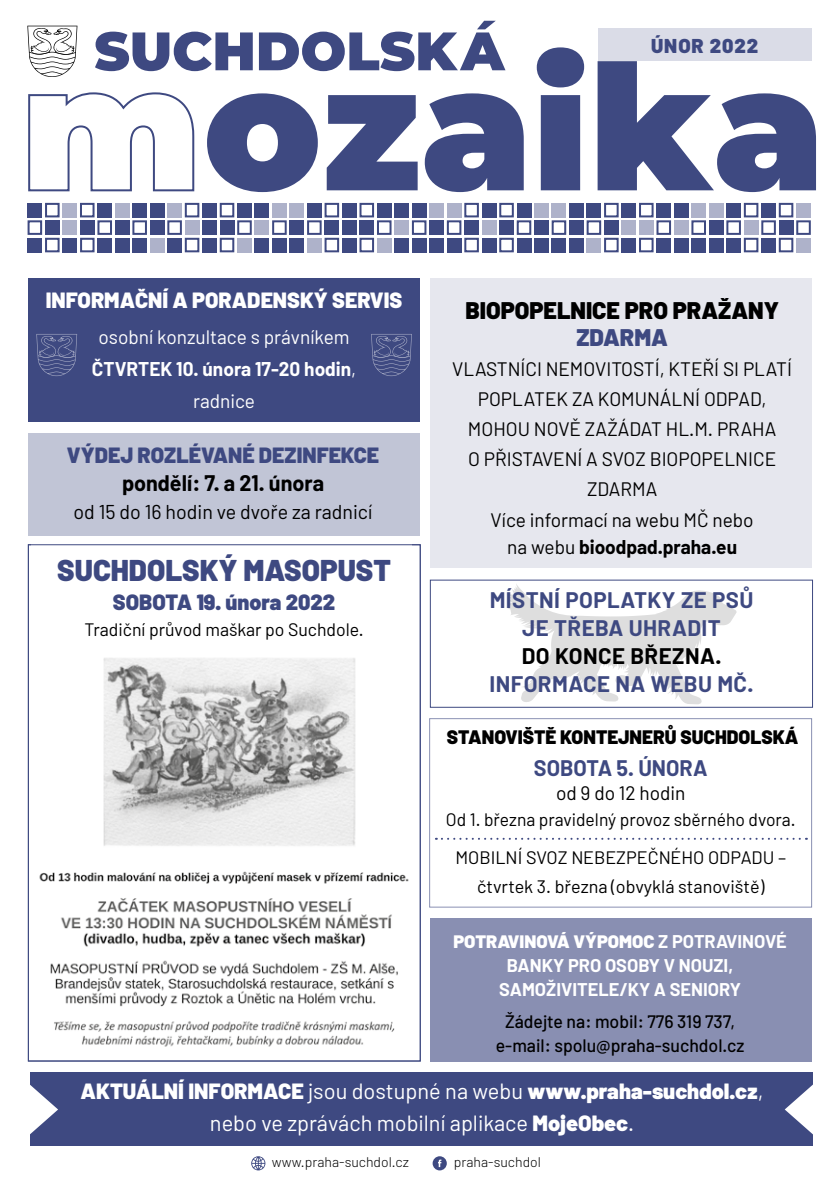
<style>
.page{position:relative;width:840px;height:1191px;background:#fff}
.page>*{position:absolute;margin:0;border:0;box-sizing:border-box;transform-origin:0 0}
.t1{font:900 174px "Montserrat";color:#3e4981}
.t2{font:900 54px "Montserrat";color:#3e4981}
.t3{font:900 30px "Barlow";color:#3e4981}
.t4{font:900 24px "Barlow";color:#000}
.t5{font:900 24px "Barlow";color:#3e4981}
.t6{font:22px/32px "Barlow";color:#fff;text-align:center}
.t7{font:700 22px/28px "Barlow";letter-spacing:.02em;color:#3e4981;text-align:center}
.t8{font:900 22px "Barlow";color:#3e4981}
.t9{font:900 22px "Barlow";color:#fff}
.t10{font:700 22px "Barlow";color:#000}
.t11{font:700 22px "Barlow";letter-spacing:.02em;color:#000}
.t12{font:700 22px "Barlow";color:#3e4981}
.t13{font:20px "Barlow";color:#000}
.t14{font:900 20px "Barlow";letter-spacing:.05em;color:#3e4981}
.t15{font:19.4px/30.2px "Barlow";color:#000;text-align:center}
.t16{font:19.4px/32px "Barlow";color:#fff;text-align:center}
.t17{font:900 19.4px "Barlow";color:#000}
.t18{font:700 19.4px "Barlow";color:#000}
.t19{font:18px/38px "Barlow";color:#000;text-align:center}
.t20{font:700 18px/24px "Barlow";color:#fff;text-align:center}
.t21{font:500 18px/24px "Barlow";color:#000;text-align:center}
.t22{font:300 14px "Barlow";color:#000}
.s1{font-weight:700}
.s2{font-weight:400}
.s3{font-weight:900}
</style>
<div class="page">
<div style="left:597px;top:28px;width:214px;height:33px;background:#dadce7"></div>
<div style="left:150px;top:203px;width:14px;height:14px;background:#3e4981"></div>
<div style="left:411px;top:203px;width:15px;height:14px;background:#3e4981"></div>
<div style="left:673px;top:203px;width:15px;height:14px;background:#3e4981"></div>
<div style="left:185px;top:203px;width:14px;height:14px;border:2px solid #3e4981"></div>
<div style="left:446px;top:203px;width:15px;height:14px;background:#aeb2ca"></div>
<div style="left:708px;top:203px;width:15px;height:14px;background:#aeb2ca"></div>
<div style="left:778px;top:203px;width:14px;height:14px;border:2px solid #3e4981"></div>
<div style="left:673px;top:220px;width:15px;height:15px;background:#aeb2ca"></div>
<div style="left:673px;top:238px;width:15px;height:14px;background:#3e4981"></div>
<div style="left:708px;top:238px;width:15px;height:14px;background:#3e4981"></div>
<div style="left:778px;top:238px;width:14px;height:14px;border:2px solid #3e4981"></div>
<div style="left:132px;top:203px;width:15px;height:14px;background:#3e4981"></div>
<div style="left:394px;top:203px;width:15px;height:14px;background:#3e4981"></div>
<div style="left:656px;top:203px;width:14px;height:14px;background:#3e4981"></div>
<div style="left:167px;top:203px;width:15px;height:14px;background:#aeb2ca"></div>
<div style="left:429px;top:203px;width:14px;height:14px;background:#aeb2ca"></div>
<div style="left:691px;top:203px;width:14px;height:14px;background:#aeb2ca"></div>
<div style="left:760px;top:203px;width:15px;height:14px;background:#3e4981"></div>
<div style="left:691px;top:238px;width:14px;height:14px;background:#3e4981"></div>
<div style="left:760px;top:238px;width:15px;height:14px;background:#3e4981"></div>
<div style="left:115px;top:203px;width:14px;height:14px;background:#aeb2ca"></div>
<div style="left:377px;top:203px;width:14px;height:14px;background:#3e4981"></div>
<div style="left:638px;top:203px;width:15px;height:14px;border:2px solid #3e4981"></div>
<div style="left:97px;top:203px;width:15px;height:14px;background:#3e4981"></div>
<div style="left:359px;top:203px;width:15px;height:14px;border:2px solid #3e4981"></div>
<div style="left:621px;top:203px;width:14px;height:14px;background:#3e4981"></div>
<div style="left:80px;top:203px;width:14px;height:14px;border:2px solid #3e4981"></div>
<div style="left:342px;top:203px;width:14px;height:14px;background:#3e4981"></div>
<div style="left:603px;top:203px;width:15px;height:14px;border:2px solid #3e4981"></div>
<div style="left:62px;top:203px;width:15px;height:14px;background:#aeb2ca"></div>
<div style="left:324px;top:203px;width:15px;height:14px;border:2px solid #3e4981"></div>
<div style="left:586px;top:203px;width:15px;height:14px;background:#3e4981"></div>
<div style="left:307px;top:203px;width:14px;height:14px;background:#3e4981"></div>
<div style="left:569px;top:203px;width:14px;height:14px;background:#3e4981"></div>
<div style="left:45px;top:203px;width:15px;height:14px;border:2px solid #3e4981"></div>
<div style="left:254px;top:203px;width:15px;height:14px;background:#3e4981"></div>
<div style="left:516px;top:203px;width:15px;height:14px;background:#3e4981"></div>
<div style="left:289px;top:203px;width:15px;height:14px;background:#aeb2ca"></div>
<div style="left:551px;top:203px;width:15px;height:14px;background:#aeb2ca"></div>
<div style="left:237px;top:203px;width:14px;height:14px;background:#3e4981"></div>
<div style="left:499px;top:203px;width:14px;height:14px;border:2px solid #3e4981"></div>
<div style="left:28px;top:203px;width:14px;height:14px;background:#3e4981"></div>
<div style="left:272px;top:203px;width:14px;height:14px;background:#aeb2ca"></div>
<div style="left:534px;top:203px;width:14px;height:14px;background:#aeb2ca"></div>
<svg style="left:27px;top:220px;width:644px;height:33px"></svg>
<div style="left:534px;top:220px;width:14px;height:15px;background:#3e4981"></div>
<div style="left:237px;top:238px;width:14px;height:14px;background:#aeb2ca"></div>
<div style="left:499px;top:238px;width:14px;height:14px;border:2px solid #3e4981"></div>
<div style="left:28px;top:238px;width:14px;height:14px;background:#3e4981"></div>
<div style="left:272px;top:238px;width:14px;height:14px;background:#3e4981"></div>
<div style="left:534px;top:238px;width:14px;height:14px;background:#3e4981"></div>
<div style="left:220px;top:203px;width:14px;height:14px;border:2px solid #3e4981"></div>
<div style="left:481px;top:203px;width:15px;height:14px;background:#3e4981"></div>
<div style="left:743px;top:203px;width:15px;height:14px;border:2px solid #3e4981"></div>
<div style="left:220px;top:220px;width:14px;height:15px;background:#3e4981"></div>
<div style="left:481px;top:220px;width:15px;height:15px;background:#aeb2ca"></div>
<div style="left:220px;top:238px;width:14px;height:14px;border:2px solid #3e4981"></div>
<div style="left:481px;top:238px;width:15px;height:14px;background:#3e4981"></div>
<div style="left:743px;top:238px;width:15px;height:14px;border:2px solid #3e4981"></div>
<div style="left:202px;top:203px;width:15px;height:14px;background:#3e4981"></div>
<div style="left:464px;top:203px;width:14px;height:14px;border:2px solid #3e4981"></div>
<div style="left:726px;top:203px;width:14px;height:14px;background:#3e4981"></div>
<div style="left:795px;top:203px;width:15px;height:14px;background:#aeb2ca"></div>
<div style="left:202px;top:220px;width:15px;height:15px;background:#3e4981"></div>
<div style="left:464px;top:220px;width:14px;height:15px;background:#3e4981"></div>
<svg style="left:691px;top:220px;width:120px;height:15px"></svg>
<div style="left:202px;top:238px;width:15px;height:14px;background:#3e4981"></div>
<div style="left:464px;top:238px;width:14px;height:14px;border:2px solid #3e4981"></div>
<div style="left:726px;top:238px;width:14px;height:14px;background:#3e4981"></div>
<div style="left:795px;top:238px;width:15px;height:14px;background:#aeb2ca"></div>
<svg style="left:28px;top:92px;width:167px;height:100px"></svg>
<svg style="left:28px;top:26px;width:49px;height:51px"></svg>
<div style="left:28px;top:278px;width:392px;height:143px;background:#3e4981"></div>
<svg style="left:251px;top:1156px;width:14px;height:14px"></svg>
<div style="left:432px;top:1156px;width:14px;height:14px;background:#3e4981;border-radius:50%"></div>
<svg style="left:438px;top:1159px;width:3px;height:8px"></svg>
<div style="left:28px;top:433px;width:392px;height:102px;background:#c1c5d6"></div>
<div style="left:429px;top:278px;width:381px;height:289px;background:#e6e7ee"></div>
<svg style="left:36px;top:334px;width:41px;height:42px"></svg>
<svg style="left:371px;top:334px;width:40px;height:42px"></svg>
<div style="left:30px;top:1071px;width:782px;height:74px;background:#3e4981"></div>
<svg style="left:30px;top:1085px;width:28px;height:50px"></svg>
<svg style="left:784px;top:1083px;width:29px;height:52px"></svg>
<div style="left:429px;top:918px;width:382px;height:143px;background:#898fb2"></div>
<svg style="left:507px;top:584px;width:229px;height:120px"></svg>
<div style="left:429px;top:579px;width:383px;height:129px;border:1px solid #3e4981"></div>
<svg style="left:435px;top:837px;width:371px;height:2px"></svg>
<img style="left:39px;top:658px;width:370px;height:389px">
<h2 class="t2" style="left:94px;top:11px;width:411px">SUCHDOLSKÁ</h2>
<p class="t14" style="left:650px;top:33px;width:109px">ÚNOR 2022</p>
<h1 class="t1" style="left:203px;top:-2px;width:622px">ozaika</h1>
<p class="t9" style="left:46px;top:286px;width:358px">INFORMAČNÍ A PORADENSKÝ SERVIS</p>
<p class="t16" style="left:92px;top:321px;width:266px">osobní konzultace s právníkem<br><span class="s1">ČTVRTEK 10. února 17-20 hodin</span>, radnice</p>
<p class="t8" style="left:67px;top:441px;width:314px">VÝDEJ ROZLÉVANÉ DEZINFEKCE</p>
<p class="t10" style="left:122px;top:469px;width:203px">pondělí: 7. a 21. února</p>
<p class="t13" style="left:73px;top:499px;width:300px">od 15 do 16 hodin ve dvoře za radnicí</p>
<h3 class="t3" style="left:57px;top:551px;width:335px">SUCHDOLSKÝ MASOPUST</h3>
<p class="t8" style="left:113px;top:588px;width:224px">SOBOTA 19. února 2022</p>
<p class="t19" style="left:84px;top:610px;width:281px">Tradiční průvod maškar po Suchdole.</p>
<p class="t4" style="left:465px;top:295px;width:315px">BIOPOPELNICE PRO PRAŽANY</p>
<p class="t5" style="left:576px;top:322px;width:93px">ZDARMA</p>
<p class="t15" style="left:452px;top:353px;width:341px">VLASTNÍCI NEMOVITOSTÍ, KTEŘÍ SI PLATÍ<br>POPLATEK ZA KOMUNÁLNÍ ODPAD,<br>MOHOU NOVĚ ZAŽÁDAT HL.M. PRAHA<br>O PŘISTAVENÍ A SVOZ BIOPOPELNICE<br>ZDARMA<br>Více informací na webu MČ nebo</p>
<p class="t18" style="left:507px;top:535px;width:231px"><span class="s2">na webu</span> bioodpad.praha.eu</p>
<p class="t7" style="left:489px;top:585px;width:265px">MÍSTNÍ POPLATKY ZE PSŮ<br>JE TŘEBA UHRADIT</p>
<p class="t11" style="left:521px;top:642px;width:201px">DO KONCE BŘEZNA.</p>
<p class="t7" style="left:489px;top:669px;width:265px">INFORMACE NA WEBU MČ.</p>
<p class="t17" style="left:446px;top:725px;width:353px">STANOVIŠTĚ KONTEJNERŮ SUCHDOLSKÁ</p>
<p class="t12" style="left:533px;top:755px;width:175px">SOBOTA 5. ÚNORA</p>
<p class="t15" style="left:555px;top:778px;width:131px">od 9 do 12 hodin</p>
<p class="t19" style="left:445px;top:800px;width:351px">Od 1. března pravidelný provoz sběrného dvora.<br>MOBILNÍ SVOZ NEBEZPEČNÉHO ODPADU –</p>
<p class="t19" style="left:477px;top:866px;width:289px">čtvrtek 3. března (obvyklá stanoviště)</p>
<p class="t20" style="left:453px;top:929px;width:335px"><span class="s3">POTRAVINOVÁ VÝPOMOC</span> Z POTRAVINOVÉ<br>BANKY PRO OSOBY V NOUZI,<br>SAMOŽIVITELE/KY A SENIORY</p>
<p class="t21" style="left:495px;top:1009px;width:250px">Žádejte na: mobil: 776 319 737, e-mail: spolu@praha-suchdol.cz</p>
<p class="t6" style="left:80px;top:1074px;width:684px"><span class="s3">AKTUÁLNÍ INFORMACE</span> jsou dostupné na webu <span class="s3">www.praha-suchdol.cz</span>, nebo ve zprávách mobilní aplikace <span class="s3">MojeObec</span>.</p>
<p class="t22" style="left:272px;top:1153px;width:138px">www.praha-suchdol.cz</p>
<p class="t22" style="left:453px;top:1153px;width:88px">praha-suchdol</p>
</div>
